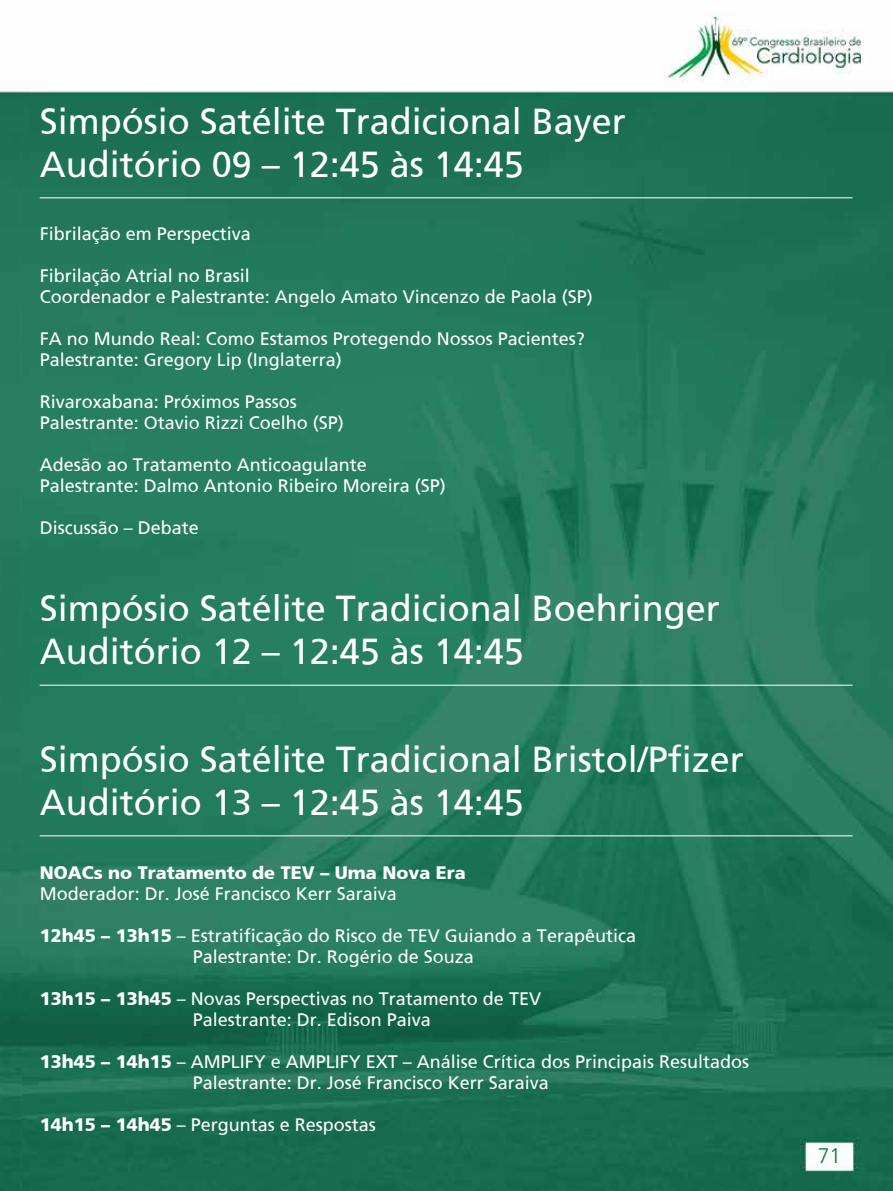
<style>
.page{position:relative;width:893px;height:1191px;background:#fff}
.page>*{position:absolute;margin:0;border:0;box-sizing:border-box;transform-origin:0 0}
.t1{font:36px/43.2px "Frutiger";color:#fff}
.t2{font:300 21px "Frutiger";color:#007e35}
.t3{font:18px/21px "Frutiger";color:#fff}
.t4{font:900 18px "Frutiger";color:#fff}
.s1{font-weight:900}
</style>
<div class="page">
<img style="left:21px;top:13px;width:872px;height:1178px">
<img style="left:0;top:90px;width:21px;height:1101px">
<hr style="left:40px;top:197px;width:813px;height:1px;background:#fff">
<hr style="left:40px;top:685px;width:813px;height:1px;background:#fff">
<hr style="left:40px;top:835px;width:813px;height:1px;background:#fff">
<h1 class="t1" style="left:40px;top:99px;width:588px">Simpósio Satélite Tradicional Bayer<br>Auditório 09 – 12:45 às 14:45</h1>
<p class="t3" style="left:40px;top:223px;width:213px">Fibrilação em Perspectiva</p>
<p class="t3" style="left:40px;top:265px;width:555px">Fibrilação Atrial no Brasil<br>Coordenador e Palestrante: Angelo Amato Vincenzo de Paola (SP)</p>
<p class="t3" style="left:40px;top:328px;width:547px">FA no Mundo Real: Como Estamos Protegendo Nossos Pacientes?<br>Palestrante: Gregory Lip (Inglaterra)</p>
<p class="t3" style="left:40px;top:391px;width:306px">Rivaroxabana: Próximos Passos<br>Palestrante: Otavio Rizzi Coelho (SP)</p>
<p class="t3" style="left:40px;top:454px;width:408px">Adesão ao Tratamento Anticoagulante<br>Palestrante: Dalmo Antonio Ribeiro Moreira (SP)</p>
<p class="t3" style="left:40px;top:517px;width:161px">Discussão – Debate</p>
<h1 class="t1" style="left:40px;top:586px;width:682px">Simpósio Satélite Tradicional Boehringer<br>Auditório 12 – 12:45 às 14:45</h1>
<h1 class="t1" style="left:40px;top:737px;width:706px">Simpósio Satélite Tradicional Bristol/Pfizer<br>Auditório 13 – 12:45 às 14:45</h1>
<p class="t4" style="left:40px;top:861px;width:428px">NOACs no Tratamento de TEV – Uma Nova Era</p>
<p class="t3" style="left:40px;top:882px;width:359px">Moderador: Dr. José Francisco Kerr Saraiva</p>
<p class="t3" style="left:40px;top:924px;width:598px;text-align:center"><span class="s1">12h45 – 13h15</span> – Estratificação do Risco de TEV Guiando a Terapêutica<br>Palestrante: Dr. Rogério de Souza</p>
<p class="t3" style="left:193px;top:987px;width:350px;text-indent:-153px"><span class="s1">13h15 – 13h45</span> – Novas Perspectivas no Tratamento de TEV<br>Palestrante: Dr. Edison Paiva</p>
<p class="t3" style="left:193px;top:1050px;width:558px;text-indent:-153px"><span class="s1">13h45 – 14h15</span> – AMPLIFY e AMPLIFY EXT – Análise Crítica dos Principais Resultados<br>Palestrante: Dr. José Francisco Kerr Saraiva</p>
<p class="t3" style="left:40px;top:1113px;width:338px"><span class="s1">14h15 – 14h45</span> – Perguntas e Respostas</p>
<p class="t2" style="left:818px;top:1144px;width:25px">71</p>
</div>
